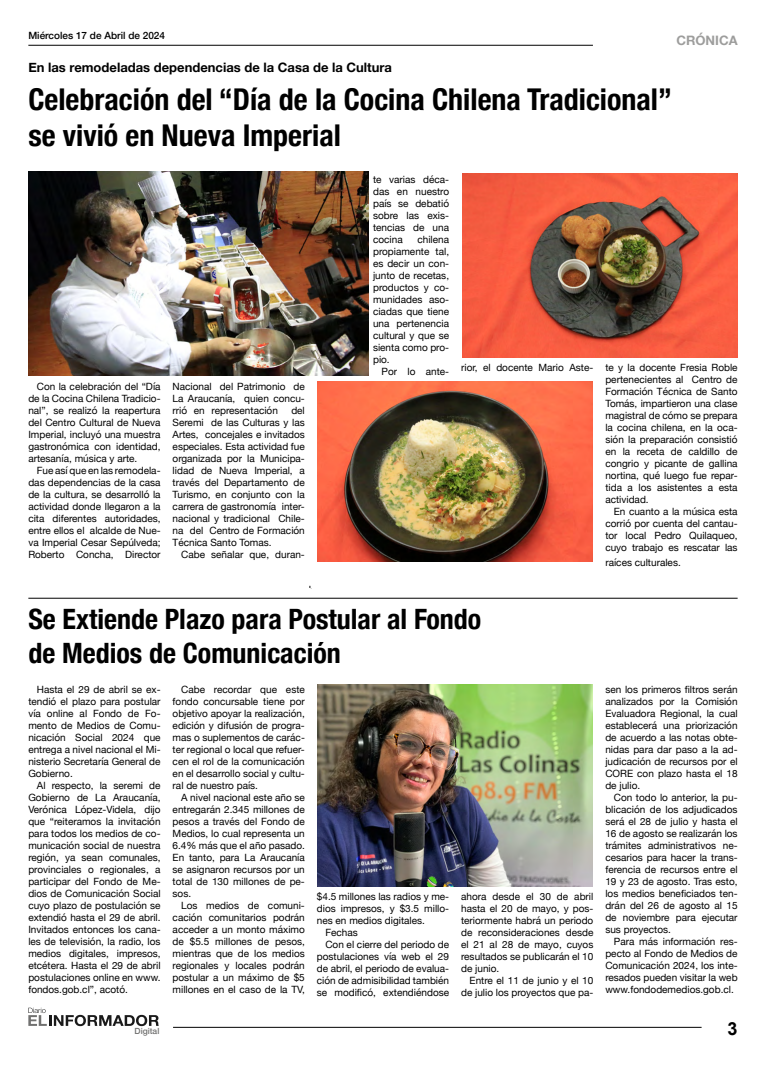
<style>
.page{position:relative;width:766px;height:1078px;background:#fff}
.page>*{position:absolute;margin:0;border:0;box-sizing:border-box;transform-origin:0 0}
.t1{font:700 condensed 30px/36px "Helvetica Neue";color:#000}
.t2{font:700 condensed 28px/33.6px "Helvetica Neue";color:#000}
.t3{font:700 18px "Arial";color:#000}
.t4{font:700 13px "Helvetica Neue";color:#000}
.t5{font:700 13px "Helvetica Neue";color:#9d9d9c}
.t6{font:10px/12px "Helvetica Neue";color:#000;text-align:justify}
.t7{font:500 10px "Helvetica Neue";color:#000}
.t8{font:500 8.5px "Helvetica Neue";color:#717170}
</style>
<div class="page">
<hr style="left:28px;top:45px;width:564px;height:1px;background:#000">
<hr style="left:173px;top:1026px;width:528px;height:1px;background:#000">
<svg style="left:28px;top:1007px;width:131px;height:18px"></svg>
<hr style="left:28px;top:598px;width:709px;height:1px;background:#000">
<img style="left:317px;top:381px;width:275px;height:180px">
<img style="left:462px;top:174px;width:275px;height:183px">
<img style="left:28px;top:172px;width:341px;height:204px">
<img style="left:317px;top:684px;width:275px;height:201px">
<p class="t7" style="left:28px;top:28px;width:138px">Miércoles 17 de Abril de 2024</p>
<h3 class="t4" style="left:28px;top:57px;width:365px">En las remodeladas dependencias de la Casa de la Cultura</h3>
<h3 class="t5" style="left:676px;top:30px;width:63px">CRÓNICA</h3>
<h1 class="t1" style="left:28px;top:79px;width:645px">Celebración del “Día de la Cocina Chilena Tradicional” se vivió en Nueva Imperial</h1>
<p class="t6" style="left:28px;top:380px;width:134px;text-indent:8px">Con la celebración del “Día de la Cocina Chilena Tradicio&shy;nal”, se realizó la reapertura del Centro Cultural de Nueva Imperial, incluyó una muestra gastronómica con identidad, artesanía, música y arte.</p>
<p class="t6" style="left:28px;top:464px;width:134px;text-indent:8px">Fue así que en las remodela&shy;das dependencias de la casa de la cultura, se desarrolló la actividad donde llegaron a la cita diferentes autoridades, entre ellos el alcalde de Nue&shy;va Imperial Cesar Sepúlveda; Roberto Concha, Director</p>
<p class="t6" style="left:172px;top:380px;width:134px">Nacional del Patrimonio de La Araucanía, quien concu&shy;rrió en representación</p>
<p class="t6" style="left:172px;top:404px;width:134px;text-indent:119px">del Seremi de las Culturas y las Artes, concejales e invitados especiales. Esta actividad fue organizada por la Municipa&shy;lidad de Nueva Imperial, a través del Departamento de Turismo, en conjunto con la carrera de gastronomía inter&shy;nacional y tradicional Chile&shy;na del Centro de Formación Técnica Santo Tomas.</p>
<p class="t6" style="left:181px;top:548px;width:125px">Cabe señalar que, duran-</p>
<p class="t6" style="left:373px;top:173px;width:77px">te varias déca&shy;das en nuestro país se debatió sobre las exis&shy;tencias de una cocina</p>
<p class="t6" style="left:373px;top:233px;width:77px;text-indent:44px">chilena propiamente tal, es decir un con&shy;junto de recetas, productos y co&shy;munidades aso&shy;ciadas que tiene una pertenencia cultural y que se sienta como pro&shy;pio.</p>
<p class="t6" style="left:605px;top:362px;width:134px;text-indent:-224px">Por lo ante- rior, el docente Mario Aste- te y la docente Fresia Roble pertenecientes al Centro de Formación Técnica de Santo Tomás, impartieron una clase magistral de cómo se prepara la cocina chilena, en la oca&shy;sión la preparación consistió en la receta de caldillo de congrio y picante de gallina nortina, qué luego fue repar&shy;tida a los asistentes a esta actividad.</p>
<p class="t6" style="left:605px;top:506px;width:134px;text-indent:8px">En cuanto a la música esta corrió por cuenta del cantau&shy;tor local Pedro Quilaqueo, cuyo trabajo es rescatar las</p>
<p class="t6" style="left:605px;top:556px;width:77px">raíces culturales.</p>
<h2 class="t2" style="left:28px;top:600px;width:454px">Se Extiende Plazo para Postular al Fondo de Medios de Comunicación</h2>
<p class="t6" style="left:28px;top:683px;width:134px;text-indent:8px">Hasta el 29 de abril se ex&shy;tendió el plazo para postular vía online al Fondo de Fo&shy;mento de Medios de Comu&shy;nicación Social 2024 que entrega a nivel nacional el Mi&shy;nisterio Secretaría General de Gobierno.</p>
<p class="t6" style="left:28px;top:779px;width:134px;text-indent:8px">Al respecto, la seremi de Gobierno de La Araucanía, Verónica López-Videla, dijo que “reiteramos la invitación para todos los medios de co&shy;municación social de nuestra región, ya sean comunales, provinciales o regionales, a participar del Fondo de Me&shy;dios de Comunicación Social cuyo plazo de postulación se extendió hasta el 29 de abril.<br>Invitados entonces los cana&shy;les de televisión, la radio, los medios digitales, impresos, etcétera. Hasta el 29 de abril postulaciones online en www. fondos.gob.cl”, acotó.</p>
<p class="t6" style="left:172px;top:683px;width:134px;text-indent:9px">Cabe recordar que este fondo concursable tiene por objetivo apoyar la realización, edición y difusión de progra&shy;mas o suplementos de carác&shy;ter regional o local que refuer&shy;cen el rol de la comunicación en el desarrollo social y cultu&shy;ral de nuestro país.</p>
<p class="t6" style="left:172px;top:791px;width:134px;text-indent:8px">A nivel nacional este año se entregarán 2.345 millones de pesos a través del Fondo de Medios, lo cual representa un 6.4% más que el año pasado.<br>En tanto, para La Araucanía se asignaron recursos por un total de 130 millones de pe&shy;sos.</p>
<p class="t6" style="left:172px;top:899px;width:134px;text-indent:8px">Los medios de comuni&shy;cación comunitarios podrán acceder a un monto máximo de $5.5 millones de pesos, mientras que de los medios regionales y locales podrán postular a un máximo de $5 millones en el caso de la TV,</p>
<p class="t6" style="left:317px;top:890px;width:134px">$4.5 millones las radios y me-</p>
<p class="t6" style="left:317px;top:902px;width:134px">dios impresos, y $3.5 millo-</p>
<p class="t6" style="left:317px;top:914px;width:109px">nes en medios digitales.</p>
<p class="t6" style="left:325px;top:926px;width:34px">Fechas</p>
<p class="t6" style="left:325px;top:938px;width:125px">Con el cierre del periodo de</p>
<p class="t6" style="left:317px;top:950px;width:134px">postulaciones vía web el 29</p>
<p class="t6" style="left:317px;top:962px;width:134px">de abril, el periodo de evalua-</p>
<p class="t6" style="left:317px;top:974px;width:134px">ción de admisibilidad también</p>
<p class="t6" style="left:317px;top:986px;width:134px">se modificó, extendiéndose</p>
<p class="t6" style="left:461px;top:890px;width:134px">ahora desde el 30 de abril hasta el 20 de mayo, y pos&shy;teriormente habrá un periodo de reconsideraciones desde el 21 al 28 de mayo, cuyos resultados se publicarán el 10 de junio.</p>
<p class="t6" style="left:461px;top:974px;width:134px;text-align:right">Entre el 11 de junio y el 10 de julio los proyectos que pa-</p>
<p class="t6" style="left:605px;top:683px;width:134px">sen los primeros filtros serán analizados por la Comisión Evaluadora Regional, la cual establecerá una priorización de acuerdo a las notas obte&shy;nidas para dar paso a la ad&shy;judicación de recursos por el CORE con plazo hasta el 18 de julio.</p>
<p class="t6" style="left:605px;top:791px;width:134px;text-indent:8px">Con todo lo anterior, la pu&shy;blicación de los adjudicados será el 28 de julio y hasta el 16 de agosto se realizarán los trámites administrativos ne&shy;cesarios para hacer la trans&shy;ferencia de recursos entre el 19 y 23 de agosto. Tras esto, los medios beneficiados ten&shy;drán del 26 de agosto al 15 de noviembre para ejecutar sus proyectos.</p>
<p class="t6" style="left:605px;top:935px;width:134px;text-indent:8px">Para más información res&shy;pecto al Fondo de Medios de Comunicación 2024, los inte&shy;resados pueden visitar la web www.fondodemedios.gob.cl.</p>
<p class="t8" style="left:134px;top:1023px;width:26px">Digital</p>
<h3 class="t3" style="left:727px;top:1016px;width:12px">3</h3>
</div>
